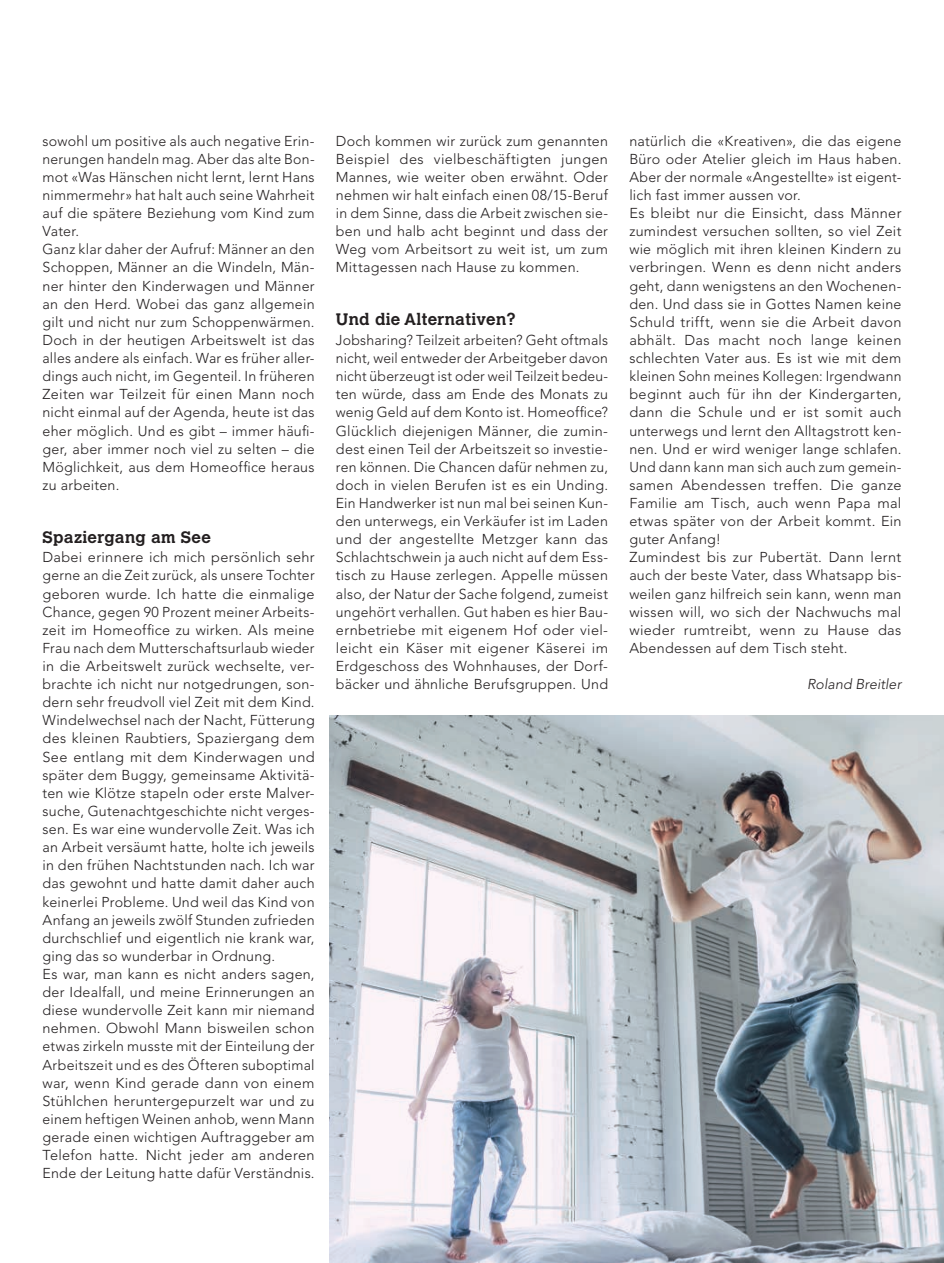
<style>
.page{position:relative;width:944px;height:1263px;background:#fff}
.page>*{position:absolute;margin:0;border:0;box-sizing:border-box;transform-origin:0 0}
.t1{font:700 16.5px "Calvert MT Std";letter-spacing:.02em;color:#231f20}
.t2{font:300 14.25px/18.1px "Avenir LT Std";letter-spacing:.02em;color:#231f20}
.t3{font:italic 300 14.25px "Avenir LT Std";letter-spacing:.005em;color:#231f20}
</style>
<div class="page">
<img style="left:330px;top:715px;width:614px;height:548px">
<p class="t2" style="left:43px;top:132px;width:274px">sowohl um positive als auch negative Erin&shy;nerungen handeln mag. Aber das alte Bon&shy;mot «Was Hänschen nicht lernt, lernt Hans nimmermehr» hat halt auch seine Wahrheit auf die spätere Beziehung vom Kind zum Vater.<br>Ganz klar daher der Aufruf: Männer an den Schoppen, Männer an die Windeln, Män&shy;ner hinter den Kinderwagen und Männer an den Herd. Wobei das ganz allgemein gilt und nicht nur zum Schoppenwärmen.<br>Doch in der heutigen Arbeitswelt ist das alles andere als einfach. War es früher aller&shy;dings auch nicht, im Gegenteil. In früheren Zeiten war Teilzeit für einen Mann noch nicht einmal auf der Agenda, heute ist das eher möglich. Und es gibt – immer häufi&shy;ger, aber immer noch viel zu selten – die Möglichkeit, aus dem Homeoffice heraus zu arbeiten.</p>
<p class="t1" style="left:43px;top:526px;width:170px">Spaziergang am See</p>
<p class="t2" style="left:43px;top:548px;width:274px">Dabei erinnere ich mich persönlich sehr gerne an die Zeit zurück, als unsere Tochter geboren wurde. Ich hatte die einmalige Chance, gegen 90 Prozent meiner Arbeits&shy;zeit im Homeoffice zu wirken. Als meine Frau nach dem Mutterschaftsurlaub wieder in die Arbeitswelt zurück wechselte, ver&shy;brachte ich nicht nur notgedrungen, son&shy;dern sehr freudvoll viel Zeit mit dem Kind.<br>Windelwechsel nach der Nacht, Fütterung des kleinen Raubtiers, Spaziergang dem See entlang mit dem Kinderwagen und später dem Buggy, gemeinsame Aktivitä&shy;ten wie Klötze stapeln oder erste Malver&shy;suche, Gutenachtgeschichte nicht verges&shy;sen. Es war eine wundervolle Zeit. Was ich an Arbeit versäumt hatte, holte ich jeweils in den frühen Nachtstunden nach. Ich war das gewohnt und hatte damit daher auch keinerlei Probleme. Und weil das Kind von Anfang an jeweils zwölf Stunden zufrieden durchschlief und eigentlich nie krank war, ging das so wunderbar in Ordnung.<br>Es war, man kann es nicht anders sagen, der Idealfall, und meine Erinnerungen an diese wundervolle Zeit kann mir niemand nehmen. Obwohl Mann bisweilen schon etwas zirkeln musste mit der Einteilung der Arbeitszeit und es des Öfteren suboptimal war, wenn Kind gerade dann von einem Stühlchen heruntergepurzelt war und zu einem heftigen Weinen anhob, wenn Mann gerade einen wichtigen Auftraggeber am Telefon hatte. Nicht jeder am anderen Ende der Leitung hatte dafür Verständnis.</p>
<p class="t2" style="left:336px;top:132px;width:274px;text-align:justify">Doch kommen wir zurück zum genannten Beispiel des vielbeschäftigten jungen Mannes, wie weiter oben erwähnt. Oder nehmen wir halt einfach einen 08/15-Beruf in dem Sinne, dass die Arbeit zwischen sie&shy;ben und halb acht beginnt und dass der Weg vom Arbeitsort zu weit ist, um zum Mittagessen nach Hause zu kommen.</p>
<p class="t1" style="left:336px;top:309px;width:181px">Und die Alternativen?</p>
<p class="t2" style="left:336px;top:331px;width:274px;text-align:justify">Jobsharing? Teilzeit arbeiten? Geht oftmals nicht, weil entweder der Arbeitgeber davon nicht überzeugt ist oder weil Teilzeit bedeu&shy;ten würde, dass am Ende des Monats zu wenig Geld auf dem Konto ist. Homeoffice?<br>Glücklich diejenigen Männer, die zumin&shy;dest einen Teil der Arbeitszeit so investie&shy;ren können. Die Chancen dafür nehmen zu, doch in vielen Berufen ist es ein Unding.<br>Ein Handwerker ist nun mal bei seinen Kun&shy;den unterwegs, ein Verkäufer ist im Laden und der angestellte Metzger kann das Schlachtschwein ja auch nicht auf dem Ess&shy;tisch zu Hause zerlegen. Appelle müssen also, der Natur der Sache folgend, zumeist ungehört verhallen. Gut haben es hier Bau&shy;ernbetriebe mit eigenem Hof oder viel&shy;leicht ein Käser mit eigener Käserei im Erdgeschoss des Wohnhauses, der Dorf&shy;bäcker und ähnliche Berufsgruppen. Und</p>
<p class="t2" style="left:629px;top:132px;width:274px">natürlich die «Kreativen», die das eigene Büro oder Atelier gleich im Haus haben.<br>Aber der normale «Angestellte» ist eigent&shy;lich fast immer aussen vor.<br>Es bleibt nur die Einsicht, dass Männer zumindest versuchen sollten, so viel Zeit wie möglich mit ihren kleinen Kindern zu verbringen. Wenn es denn nicht anders geht, dann wenigstens an den Wochenen&shy;den. Und dass sie in Gottes Namen keine Schuld trifft, wenn sie die Arbeit davon abhält. Das macht noch lange keinen schlechten Vater aus. Es ist wie mit dem kleinen Sohn meines Kollegen: Irgendwann beginnt auch für ihn der Kindergarten, dann die Schule und er ist somit auch unterwegs und lernt den Alltagstrott ken&shy;nen. Und er wird weniger lange schlafen.<br>Und dann kann man sich auch zum gemein&shy;samen Abendessen treffen. Die ganze Familie am Tisch, auch wenn Papa mal etwas später von der Arbeit kommt. Ein guter Anfang!<br>Zumindest bis zur Pubertät. Dann lernt auch der beste Vater, dass Whatsapp bis&shy;weilen ganz hilfreich sein kann, wenn man wissen will, wo sich der Nachwuchs mal wieder rumtreibt, wenn zu Hause das Abendessen auf dem Tisch steht.</p>
<p class="t3" style="left:807px;top:676px;width:96px">Roland Breitler</p>
</div>
